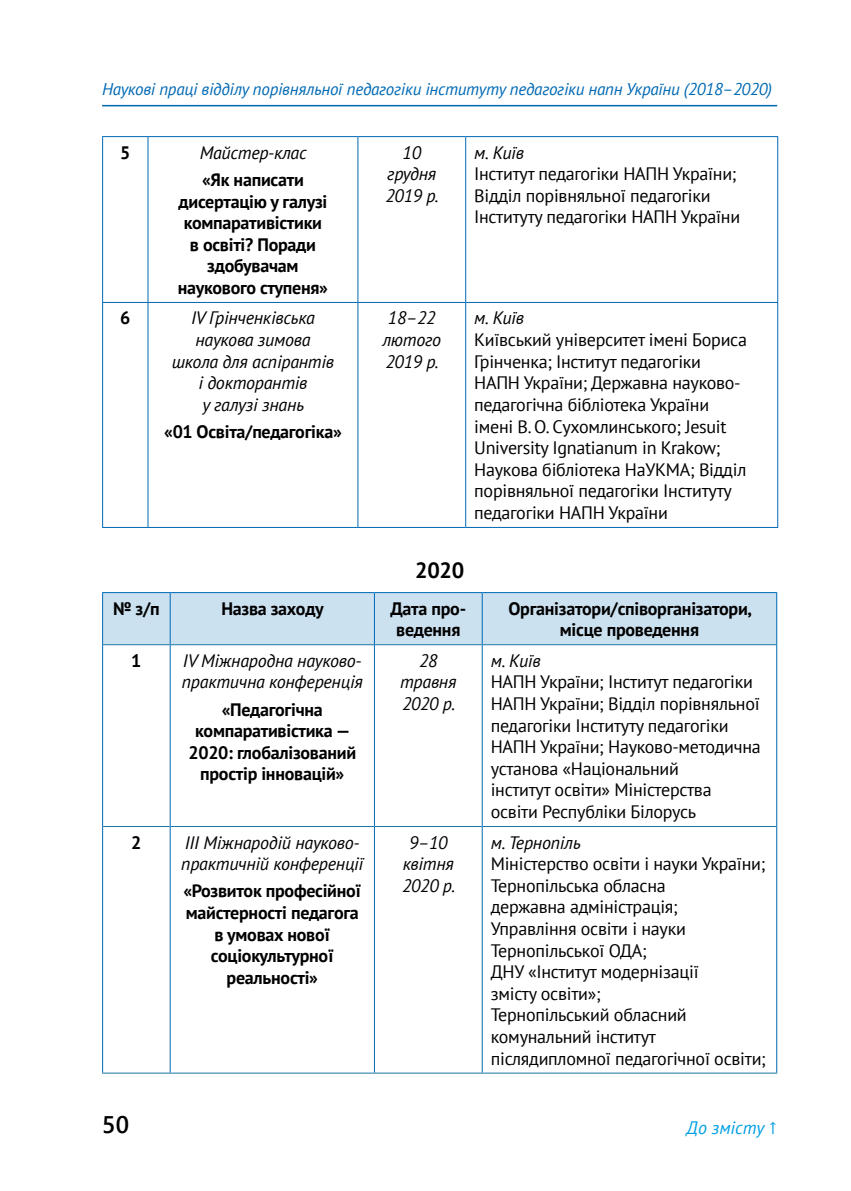
<style>
.page{position:relative;width:851px;height:1191px;background:#fff}
.page>*{position:absolute;margin:0;border:0;box-sizing:border-box;transform-origin:0 0}
.t1{font:600 24px "Segoe UI";color:#000}
.t2{font:700 22px "PT Sans";color:#000}
.t3{font:18px/21.6px "PT Sans";letter-spacing:-.015em;color:#000}
.t4{font:700 18px/21.6px "PT Sans";letter-spacing:-.015em;color:#000;text-align:center}
.t5{font:italic 18px/21.6px "PT Sans";letter-spacing:-.015em;color:#000;text-align:center}
.t6{font:italic 18px "PT Sans";color:#009fe3}
.t7{font:italic 17px "PT Sans";letter-spacing:-.015em;color:#0069b4}
</style>
<div class="page">
<hr style="left:102px;top:105px;width:675px;height:1px;background:#0069b4">
<hr style="left:102px;top:136px;width:46px;height:1px;background:#0069b4">
<hr style="left:102px;top:137px;width:1px;height:165px;background:#0069b4">
<hr style="left:148px;top:136px;width:210px;height:1px;background:#0069b4">
<hr style="left:147px;top:137px;width:1px;height:165px;background:#0069b4">
<hr style="left:358px;top:136px;width:107px;height:1px;background:#0069b4">
<hr style="left:357px;top:137px;width:1px;height:165px;background:#0069b4">
<hr style="left:465px;top:136px;width:313px;height:1px;background:#0069b4">
<hr style="left:465px;top:137px;width:1px;height:165px;background:#0069b4">
<hr style="left:777px;top:137px;width:1px;height:165px;background:#0069b4">
<hr style="left:102px;top:302px;width:46px;height:1px;background:#0069b4">
<hr style="left:102px;top:303px;width:1px;height:224px;background:#0069b4">
<hr style="left:148px;top:302px;width:210px;height:1px;background:#0069b4">
<hr style="left:147px;top:303px;width:1px;height:224px;background:#0069b4">
<hr style="left:358px;top:302px;width:107px;height:1px;background:#0069b4">
<hr style="left:357px;top:303px;width:1px;height:224px;background:#0069b4">
<hr style="left:465px;top:302px;width:313px;height:1px;background:#0069b4">
<hr style="left:465px;top:303px;width:1px;height:224px;background:#0069b4">
<hr style="left:777px;top:303px;width:1px;height:224px;background:#0069b4">
<hr style="left:102px;top:527px;width:46px;height:1px;background:#0069b4">
<hr style="left:148px;top:527px;width:210px;height:1px;background:#0069b4">
<hr style="left:358px;top:527px;width:107px;height:1px;background:#0069b4">
<hr style="left:465px;top:527px;width:313px;height:1px;background:#0069b4">
<div style="left:103px;top:593px;width:673px;height:51px;background:#cce1f0"></div>
<hr style="left:103px;top:644px;width:67px;height:1px;background:#1a77a5">
<hr style="left:171px;top:644px;width:203px;height:1px;background:#1a77a5">
<hr style="left:375px;top:644px;width:106px;height:1px;background:#1a77a5">
<hr style="left:482px;top:644px;width:294px;height:1px;background:#1a77a5">
<hr style="left:103px;top:826px;width:67px;height:1px;background:#1a77a5">
<hr style="left:171px;top:826px;width:203px;height:1px;background:#1a77a5">
<hr style="left:375px;top:826px;width:106px;height:1px;background:#1a77a5">
<hr style="left:482px;top:826px;width:294px;height:1px;background:#1a77a5">
<hr style="left:102px;top:1072px;width:68px;height:1px;background:#1a77a5">
<hr style="left:170px;top:1072px;width:204px;height:1px;background:#1a77a5">
<hr style="left:374px;top:1072px;width:108px;height:1px;background:#1a77a5">
<hr style="left:482px;top:1072px;width:295px;height:1px;background:#1a77a5">
<hr style="left:102px;top:592px;width:68px;height:1px;background:#0069b4">
<hr style="left:102px;top:593px;width:1px;height:51px;background:#0069b4">
<hr style="left:170px;top:592px;width:204px;height:1px;background:#0069b4">
<hr style="left:170px;top:593px;width:1px;height:51px;background:#0069b4">
<hr style="left:374px;top:592px;width:108px;height:1px;background:#0069b4">
<hr style="left:374px;top:593px;width:1px;height:51px;background:#0069b4">
<hr style="left:482px;top:592px;width:295px;height:1px;background:#0069b4">
<hr style="left:481px;top:593px;width:1px;height:51px;background:#0069b4">
<hr style="left:776px;top:593px;width:1px;height:51px;background:#0069b4">
<hr style="left:102px;top:644px;width:1px;height:182px;background:#0069b4">
<hr style="left:170px;top:644px;width:1px;height:182px;background:#0069b4">
<hr style="left:374px;top:644px;width:1px;height:182px;background:#0069b4">
<hr style="left:481px;top:644px;width:1px;height:182px;background:#0069b4">
<hr style="left:776px;top:644px;width:1px;height:182px;background:#0069b4">
<hr style="left:102px;top:826px;width:1px;height:246px;background:#0069b4">
<hr style="left:170px;top:826px;width:1px;height:246px;background:#0069b4">
<hr style="left:374px;top:826px;width:1px;height:246px;background:#0069b4">
<hr style="left:481px;top:826px;width:1px;height:246px;background:#0069b4">
<hr style="left:776px;top:826px;width:1px;height:246px;background:#0069b4">
<p class="t7" style="left:102px;top:78px;width:671px">Наукові праці відділу порівняльної педагогіки інституту педагогіки напн України (2018–2020)</p>
<p class="t4" style="left:120px;top:141px;width:12px">5</p>
<p class="t5" style="left:200px;top:141px;width:108px">Майстер-клас</p>
<p class="t4" style="left:178px;top:168px;width:152px">«Як написати дисертацію у галузі компаративістики в освіті? Поради здобувачам наукового ступеня»</p>
<p class="t4" style="left:120px;top:307px;width:12px">6</p>
<p class="t5" style="left:172px;top:307px;width:164px">ІV Грінченківська наукова зимова школа для аспірантів і докторантів<br>у галузі знань</p>
<p class="t4" style="left:164px;top:421px;width:179px">«01 Освіта/педагогіка»</p>
<p class="t5" style="left:385px;top:141px;width:55px">10 грудня<br>2019 р.</p>
<p class="t5" style="left:474px;top:141px;width:51px">м. Київ</p>
<p class="t3" style="left:474px;top:163px;width:267px">Інститут педагогіки НАПН України;<br>Відділ порівняльної педагогіки<br>Інституту педагогіки НАПН України</p>
<p class="t5" style="left:382px;top:307px;width:60px">18–22 лютого<br>2019 р.</p>
<p class="t5" style="left:474px;top:307px;width:51px">м. Київ</p>
<p class="t3" style="left:474px;top:328px;width:274px">Київський університет імені Бориса Грінченка; Інститут педагогіки НАПН України; Державна науково&shy;педагогічна бібліотека України імені В. О. Сухомлинського; Jesuit University Ignatianum in Krakow; Наукова бібліотека НаУКМА; Відділ порівняльної педагогіки Інституту педагогіки НАПН України</p>
<p class="t2" style="left:415px;top:556px;width:50px">2020</p>
<p class="t4" style="left:113px;top:597px;width:48px">№ з/п</p>
<p class="t4" style="left:221px;top:597px;width:104px">Назва заходу</p>
<p class="t4" style="left:390px;top:597px;width:77px">Дата про&shy;ведення</p>
<p class="t4" style="left:508px;top:597px;width:245px">Організатори/співорганізатори, місце проведення</p>
<p class="t4" style="left:131px;top:649px;width:12px">1</p>
<p class="t5" style="left:182px;top:649px;width:186px;text-align:left">ІV Міжнародна науково-- практична конференція</p>
<p class="t4" style="left:188px;top:698px;width:169px">«Педагогічна компаративістика —<br>2020: глобалізований простір інновацій»</p>
<p class="t5" style="left:400px;top:649px;width:58px">28 травня<br>2020 р.</p>
<p class="t5" style="left:490px;top:649px;width:51px">м. Київ</p>
<p class="t3" style="left:490px;top:671px;width:271px">НАПН України; Інститут педагогіки<br>НАПН України; Відділ порівняльної педагогіки Інституту педагогіки<br>НАПН України; Науково-методична установа «Національний<br>інститут освіти» Міністерства освіти Республіки Білорусь</p>
<p class="t4" style="left:131px;top:831px;width:12px">2</p>
<p class="t5" style="left:181px;top:831px;width:185px;text-align:left">ІІІ Міжнародій науково-- практичній конференції</p>
<p class="t4" style="left:183px;top:880px;width:179px">«Розвиток професійної майстерності педагога в умовах нової соціокультурної реальності»</p>
<h1 class="t1" style="left:102px;top:1101px;width:28px">50</h1>
<p class="t5" style="left:402px;top:831px;width:55px">9–10 квітня<br>2020 р.</p>
<p class="t5" style="left:490px;top:831px;width:92px">м. Тернопіль</p>
<p class="t3" style="left:490px;top:852px;width:276px">Міністерство освіти і науки України;<br>Тернопільська обласна<br>державна адміністрація;<br>Управління освіти і науки<br>Тернопільської ОДА;<br>ДНУ «Інститут модернізації<br>змісту освіти»;<br>Тернопільський обласний комунальний інститут післядипломної педагогічної освіти;</p>
<p class="t6" style="left:686px;top:1116px;width:92px">До змісту ↑</p>
</div>
